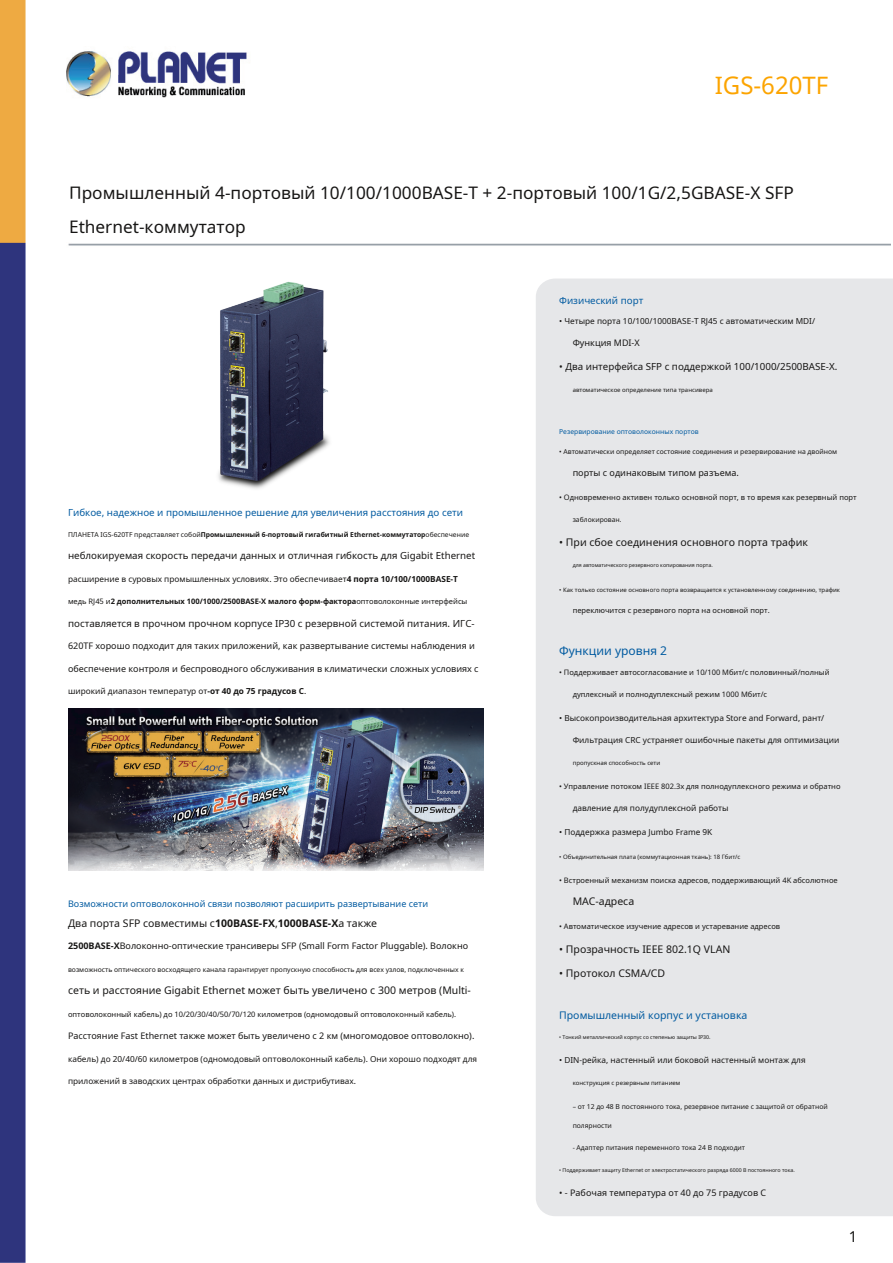
<style>
.page{position:relative;width:893px;height:1263px;background:#fff}
.page>*{position:absolute;margin:0;border:0;box-sizing:border-box;transform-origin:0 0}
.t1{font:24px "Noto Sans";color:#fca400}
.t2{font:17.25px/34.5px "Noto Sans";color:#171615}
.t3{font:15px "Noto Sans";color:#171615}
.t4{font:12px "Noto Sans";color:#005aa0}
.t5{font:10.5px "Noto Sans";color:#171615}
.t6{font:10.5px "Noto Sans";color:#005aa0}
.t7{font:9.75px "Noto Sans";color:#171615}
.t8{font:9.75px "Noto Sans";color:#005aa0}
.t9{font:9px "Noto Sans";color:#171615}
.t10{font:9px "Noto Sans";color:#005aa0}
.t11{font:8.25px "Noto Sans";color:#171615}
.t12{font:7.5px "Noto Sans";color:#171615}
.t13{font:700 7.5px "Noto Sans";color:#171615}
.t14{font:6.75px "Noto Sans";color:#171615}
.t15{font:700 6.75px "Noto Sans";color:#171615}
.t16{font:6.75px "Noto Sans";color:#005aa0}
.t17{font:6px "Noto Sans";color:#171615}
.t18{font:5.25px "Noto Sans";color:#171615}
.s1{font-weight:400}
.s2{font-weight:700}
</style>
<div class="page">
<img style="left:0;top:0;width:891px;height:1263px">
<div style="left:536px;top:279px;width:357px;height:937px;background:#e6e7e9"></div>
<img style="left:201px;top:264px;width:147px;height:233px">
<img style="left:68px;top:708px;width:415px;height:163px">
<h1 class="t1" style="left:715px;top:69px;width:115px">IGS-620TF</h1>
<h2 class="t2" style="left:69px;top:175px;width:726px">Промышленный 4-портовый 10/100/1000BASE-T + 2-портовый 100/1G/2,5GBASE-X SFP<br>Ethernet-коммутатор</h2>
<p class="t8" style="left:68px;top:506px;width:397px">Гибкое, надежное и промышленное решение для увеличения расстояния до сети</p>
<p class="t15" style="left:68px;top:529px;width:403px"><span class="s1">ПЛАНЕТА IGS-620TF представляет собой</span>Промышленный 6-портовый гигабитный Ethernet-коммутатор<span class="s1">обеспечение</span></p>
<p class="t7" style="left:68px;top:549px;width:409px">неблокируемая скорость передачи данных и отличная гибкость для Gigabit Ethernet</p>
<p class="t11" style="left:68px;top:573px;width:391px">расширение в суровых промышленных условиях. Это обеспечивает<span class="s2">4 порта 10/100/1000BASE-T</span></p>
<p class="t13" style="left:68px;top:596px;width:401px"><span class="s1">медь RJ45 и</span>2 дополнительных 100/1000/2500BASE-X малого форм-фактора<span class="s1">оптоволоконные интерфейсы</span></p>
<p class="t7" style="left:68px;top:616px;width:408px">поставляется в прочном прочном корпусе IP30 с резервной системой питания. ИГС-</p>
<p class="t9" style="left:68px;top:639px;width:408px">620TF хорошо подходит для таких приложений, как развертывание системы наблюдения и</p>
<p class="t9" style="left:68px;top:662px;width:412px">обеспечение контроля и беспроводного обслуживания в климатически сложных условиях с</p>
<p class="t11" style="left:68px;top:685px;width:240px">широкий диапазон температур от<span class="s2">-от 40 до 75 градусов С</span>.</p>
<p class="t8" style="left:559px;top:294px;width:86px">Физический порт</p>
<p class="t11" style="left:559px;top:315px;width:257px">• Четыре порта 10/100/1000BASE-T RJ45 с автоматическим MDI/</p>
<p class="t9" style="left:573px;top:336px;width:69px">Функция MDI-X</p>
<p class="t7" style="left:559px;top:360px;width:280px">• Два интерфейса SFP с поддержкой 100/1000/2500BASE-X.</p>
<p class="t17" style="left:573px;top:385px;width:142px">автоматическое определение типа трансивера</p>
<p class="t16" style="left:559px;top:427px;width:141px">Резервирование оптоволоконных портов</p>
<p class="t14" style="left:559px;top:447px;width:280px">• Автоматически определяет состояние соединения и резервирование на двойном</p>
<p class="t9" style="left:573px;top:466px;width:168px">порты с одинаковым типом разъема.</p>
<p class="t12" style="left:559px;top:492px;width:299px">• Одновременно активен только основной порт, в то время как резервный порт</p>
<p class="t14" style="left:573px;top:514px;width:51px">заблокирован.</p>
<p class="t5" style="left:559px;top:534px;width:250px">• При сбое соединения основного порта трафик</p>
<p class="t18" style="left:573px;top:562px;width:142px">для автоматического резервного копирования порта.</p>
<p class="t17" style="left:559px;top:585px;width:282px">• Как только состояние основного порта возвращается к установленному соединению, трафик</p>
<p class="t12" style="left:573px;top:605px;width:199px">переключится с резервного порта на основной порт.</p>
<h3 class="t4" style="left:559px;top:642px;width:109px">Функции уровня 2</h3>
<p class="t12" style="left:559px;top:667px;width:272px">• Поддерживает автосогласование и 10/100 Мбит/с половинный/полный</p>
<p class="t12" style="left:573px;top:689px;width:196px">дуплексный и полнодуплексный режим 1000 Мбит/с</p>
<p class="t11" style="left:559px;top:712px;width:267px">• Высокопроизводительная архитектура Store and Forward, рант/</p>
<p class="t11" style="left:573px;top:734px;width:268px">Фильтрация CRC устраняет ошибочные пакеты для оптимизации</p>
<p class="t17" style="left:573px;top:758px;width:89px">пропускная способность сети</p>
<p class="t12" style="left:559px;top:781px;width:283px">• Управление потоком IEEE 802.3x для полнодуплексного режима и обратно</p>
<p class="t11" style="left:573px;top:802px;width:157px">давление для полудуплексной работы</p>
<p class="t11" style="left:559px;top:826px;width:155px">• Поддержка размера Jumbo Frame 9K</p>
<p class="t17" style="left:559px;top:852px;width:183px">• Объединительная плата (коммутационная ткань): 18 Гбит/с</p>
<p class="t12" style="left:559px;top:875px;width:280px">• Встроенный механизм поиска адресов, поддерживающий 4K абсолютное</p>
<p class="t10" style="left:68px;top:897px;width:362px">Возможности оптоволоконной связи позволяют расширить развертывание сети</p>
<p class="t5" style="left:573px;top:893px;width:63px">MAC-адреса</p>
<p class="t5" style="left:68px;top:916px;width:311px">Два порта SFP совместимы с<span class="s2">100BASE-FX</span>,<span class="s2">1000BASE-X</span>а также</p>
<p class="t12" style="left:559px;top:921px;width:223px">• Автоматическое изучение адресов и устаревание адресов</p>
<p class="t5" style="left:559px;top:941px;width:173px">• Прозрачность IEEE 802.1Q VLAN</p>
<p class="t5" style="left:559px;top:965px;width:108px">• Протокол CSMA/CD</p>
<p class="t9" style="left:68px;top:940px;width:402px"><span class="s2">2500BASE-X</span>Волоконно-оптические трансиверы SFP (Small Form Factor Pluggable). Волокно</p>
<p class="t14" style="left:68px;top:965px;width:397px">возможность оптического восходящего канала гарантирует пропускную способность для всех узлов, подключенных к</p>
<p class="t5" style="left:68px;top:983px;width:404px">сеть и расстояние Gigabit Ethernet может быть увеличено с 300 метров (Multi-</p>
<p class="t12" style="left:68px;top:1009px;width:390px">оптоволоконный кабель) до 10/20/30/40/50/70/120 километров (одномодовый оптоволоконный кабель).</p>
<p class="t9" style="left:68px;top:1030px;width:408px">Расстояние Fast Ethernet также может быть увеличено с 2 км (многомодовое оптоволокно).</p>
<p class="t11" style="left:68px;top:1053px;width:411px">кабель) до 20/40/60 километров (одномодовый оптоволоконный кабель). Они хорошо подходят для</p>
<p class="t11" style="left:68px;top:1075px;width:289px">приложений в заводских центрах обработки данных и дистрибутивах.</p>
<p class="t6" style="left:559px;top:1008px;width:190px">Промышленный корпус и установка</p>
<p class="t18" style="left:559px;top:1033px;width:153px">• Тонкий металлический корпус со степенью защиты IP30.</p>
<p class="t11" style="left:559px;top:1054px;width:248px">• DIN-рейка, настенный или боковой настенный монтаж для</p>
<p class="t17" style="left:573px;top:1078px;width:109px">конструкция с резервным питанием</p>
<p class="t14" style="left:573px;top:1102px;width:257px">– от 12 до 48 В постоянного тока, резервное питание с защитой от обратной</p>
<p class="t14" style="left:573px;top:1121px;width:41px">полярности</p>
<p class="t14" style="left:573px;top:1143px;width:174px">- Адаптер питания переменного тока 24 В подходит</p>
<p class="t18" style="left:559px;top:1166px;width:237px">• Поддерживает защиту Ethernet от электростатического разряда 6000 В постоянного тока.</p>
<p class="t9" style="left:559px;top:1186px;width:209px">• - Рабочая температура от 40 до 75 градусов C</p>
<h3 class="t3" style="left:849px;top:1225px;width:10px">1</h3>
</div>
